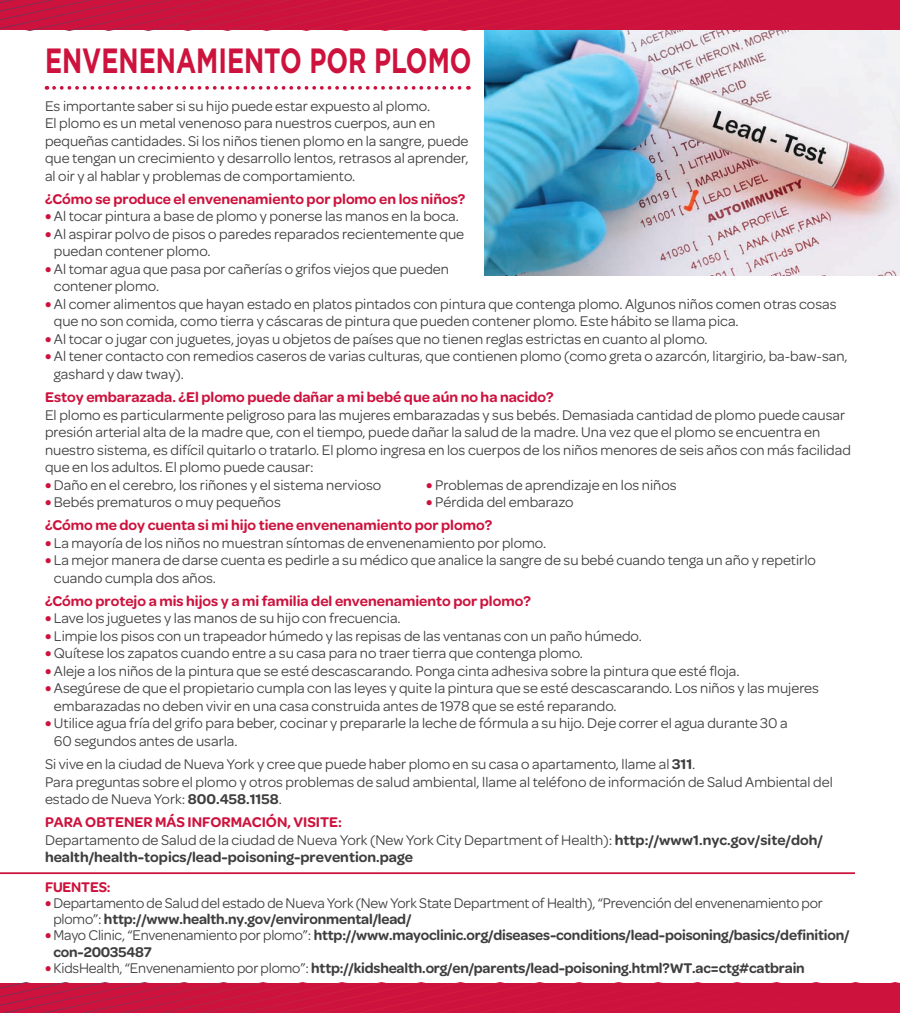
<style>
.page{position:relative;width:900px;height:1013px;background:#fff}
.page>*{position:absolute;margin:0;border:0;box-sizing:border-box;transform-origin:0 0}
.t1{font:700 35px "Gotham";color:#cd123d;scale:.73 1}
.t2{font:15px/17.5px "Omnes";color:#3e3e3f}
.t3{font:600 15px/16.2px "Omnes";letter-spacing:-.01em;color:#3e3e3f}
.t4{font:600 15px "Omnes";color:#cd123d}
.s1{font-weight:700;font-size:17.5px;color:#cd123d}
.s2{font-weight:600}
.s3{font-weight:400}
</style>
<div class="page">
<svg style="left:0;top:982px;width:900px;height:30px;background:#cc1a43"></svg>
<svg style="left:0;top:0;width:900px;height:30px;background:#cb133d"></svg>
<hr style="left:0;top:872px;width:855px;height:2px;background:#cd123d">
<img style="left:485px;top:30px;width:415px;height:246px">
<svg style="left:54px;top:86px;width:415px;height:4px"></svg>
<p class="t1" style="left:45px;top:37px;width:586px">ENVENENAMIENTO POR PLOMO</p>
<p class="t2" style="left:45px;top:96px;width:425px">Es importante saber si su hijo puede estar expuesto al plomo.<br>El plomo es un metal venenoso para nuestros cuerpos, aun en pequeñas cantidades. Si los niños tienen plomo en la sangre, puede que tengan un crecimiento y desarrollo lentos, retrasos al aprender, al oir y al hablar y problemas de comportamiento.</p>
<p class="t4" style="left:45px;top:188px;width:422px">¿Cómo se produce el envenenamiento por plomo en los niños?</p>
<p class="t2" style="left:45px;top:207px;width:415px"><span class="s1">•</span> Al tocar pintura a base de plomo y ponerse las manos en la boca.</p>
<p class="t2" style="left:54px;top:224px;width:412px;text-indent:-9px"><span class="s1">•</span> Al aspirar polvo de pisos o paredes reparados recientemente que puedan contener plomo.</p>
<p class="t2" style="left:54px;top:259px;width:397px;text-indent:-9px"><span class="s1">•</span> Al tomar agua que pasa por cañerías o grifos viejos que pueden contener plomo.</p>
<p class="t2" style="left:54px;top:294px;width:784px;text-indent:-9px"><span class="s1">•</span> Al comer alimentos que hayan estado en platos pintados con pintura que contenga plomo. Algunos niños comen otras cosas que no son comida, como tierra y cáscaras de pintura que pueden contener plomo. Este hábito se llama pica.</p>
<p class="t2" style="left:45px;top:329px;width:664px"><span class="s1">•</span> Al tocar o jugar con juguetes, joyas u objetos de países que no tienen reglas estrictas en cuanto al plomo.</p>
<p class="t2" style="left:54px;top:347px;width:795px;text-indent:-9px"><span class="s1">•</span> Al tener contacto con remedios caseros de varias culturas, que contienen plomo (como greta o azarcón, litargirio, ba-baw-san, gashard y daw tway).</p>
<p class="t4" style="left:45px;top:386px;width:510px">Estoy embarazada. ¿El plomo puede dañar a mi bebé que aún no ha nacido?</p>
<p class="t2" style="left:45px;top:405px;width:807px">El plomo es particularmente peligroso para las mujeres embarazadas y sus bebés. Demasiada cantidad de plomo puede causar presión arterial alta de la madre que, con el tiempo, puede dañar la salud de la madre. Una vez que el plomo se encuentra en nuestro sistema, es difícil quitarlo o tratarlo. El plomo ingresa en los cuerpos de los niños menores de seis años con más facilidad que en los adultos. El plomo puede causar:</p>
<p class="t2" style="left:45px;top:475px;width:338px"><span class="s1">•</span> Daño en el cerebro, los riñones y el sistema nervioso</p>
<p class="t2" style="left:426px;top:475px;width:252px"><span class="s1">•</span> Problemas de aprendizaje en los niños</p>
<p class="t2" style="left:45px;top:492px;width:237px"><span class="s1">•</span> Bebés prematuros o muy pequeños</p>
<p class="t2" style="left:426px;top:492px;width:149px"><span class="s1">•</span> Pérdida del embarazo</p>
<p class="t4" style="left:45px;top:514px;width:449px">¿Cómo me doy cuenta si mi hijo tiene envenenamiento por plomo?</p>
<p class="t2" style="left:45px;top:533px;width:503px"><span class="s1">•</span> La mayoría de los niños no muestran síntomas de envenenamiento por plomo.</p>
<p class="t2" style="left:54px;top:550px;width:764px;text-indent:-9px"><span class="s1">•</span> La mejor manera de darse cuenta es pedirle a su médico que analice la sangre de su bebé cuando tenga un año y repetirlo cuando cumpla dos años.</p>
<p class="t4" style="left:45px;top:590px;width:487px">¿Cómo protejo a mis hijos y a mi familia del envenenamiento por plomo?</p>
<p class="t2" style="left:45px;top:609px;width:357px"><span class="s1">•</span> Lave los juguetes y las manos de su hijo con frecuencia.</p>
<p class="t2" style="left:45px;top:626px;width:598px"><span class="s1">•</span> Limpie los pisos con un trapeador húmedo y las repisas de las ventanas con un paño húmedo.</p>
<p class="t2" style="left:45px;top:644px;width:539px"><span class="s1">•</span> Quítese los zapatos cuando entre a su casa para no traer tierra que contenga plomo.</p>
<p class="t2" style="left:45px;top:661px;width:696px"><span class="s1">•</span> Aleje a los niños de la pintura que se esté descascarando. Ponga cinta adhesiva sobre la pintura que esté floja.</p>
<p class="t2" style="left:54px;top:679px;width:767px;text-indent:-9px"><span class="s1">•</span> Asegúrese de que el propietario cumpla con las leyes y quite la pintura que se esté descascarando. Los niños y las mujeres embarazadas no deben vivir en una casa construida antes de 1978 que se esté reparando.</p>
<p class="t2" style="left:54px;top:714px;width:735px;text-indent:-9px"><span class="s1">•</span> Utilice agua fría del grifo para beber, cocinar y prepararle la leche de fórmula a su hijo. Deje correr el agua durante 30 a<br>60 segundos antes de usarla.</p>
<p class="t2" style="left:45px;top:754px;width:652px">Si vive en la ciudad de Nueva York y cree que puede haber plomo en su casa o apartamento, llame al <span class="s2">311</span>.</p>
<p class="t2" style="left:45px;top:772px;width:789px">Para preguntas sobre el plomo y otros problemas de salud ambiental, llame al teléfono de información de Salud Ambiental del estado de Nueva York: <span class="s2">800.458.1158</span>.</p>
<p class="t4" style="left:45px;top:811px;width:299px">PARA OBTENER MÁS INFORMACIÓN, VISITE:</p>
<p class="t3" style="left:45px;top:830px;width:779px;line-height:17.5px"><span class="s3">Departamento de Salud de la ciudad de Nueva York (New York City Department of Health):</span> http://www1.nyc.gov/site/doh/ health/health-topics/lead-poisoning-prevention.page</p>
<p class="t4" style="left:45px;top:875px;width:67px">FUENTES:</p>
<p class="t2" style="left:53px;top:893px;width:771px;line-height:16.2px;text-indent:-8px"><span class="s1">•</span> Departamento de Salud del estado de Nueva York (New York State Department of Health), “Prevención del envenenamiento por plomo”: <span class="s2">http://www.health.ny.gov/environmental/lead/</span></p>
<p class="t3" style="left:53px;top:926px;width:798px;text-indent:-8px"><span class="s1">•</span> <span class="s3">Mayo Clinic, “Envenenamiento por plomo”:</span> http://www.mayoclinic.org/diseases-conditions/lead-poisoning/basics/definition/ con-20035487</p>
<p class="t3" style="left:45px;top:958px;width:761px"><span class="s1">•</span> <span class="s3">KidsHealth, “Envenenamiento por plomo”:</span> http://kidshealth.org/en/parents/lead-poisoning.html?WT.ac=ctg#catbrain</p>
</div>
